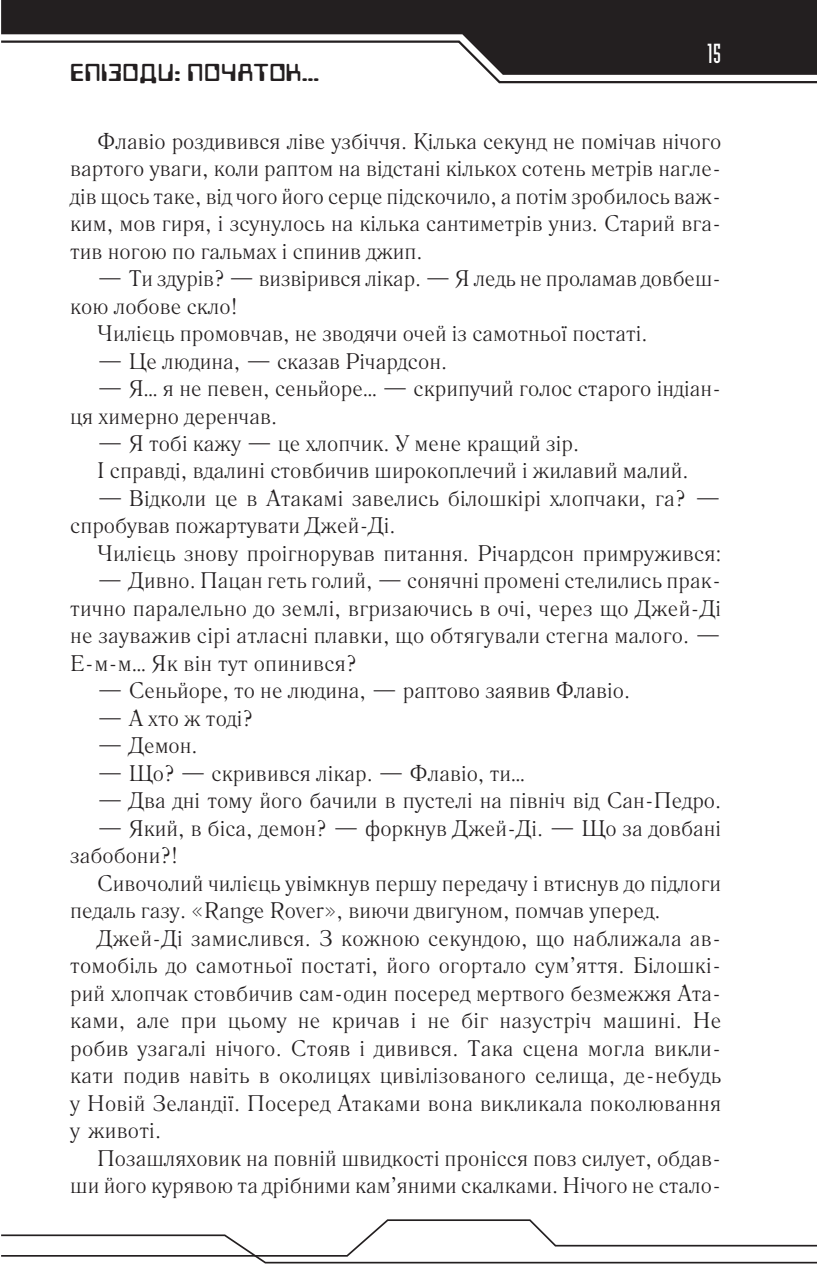
<style>
.page{position:relative;width:817px;height:1276px;background:#fff}
.page>*{position:absolute;margin:0;border:0;box-sizing:border-box;transform-origin:0 0}
.t1{font:27px "Techno 28";color:#231f20}
.PageNum{font:27px "Industry TM";color:#fff}
.MainText{font:22.5px/27.4px "Literaturnaya";color:#231f20}
.MainTextBroad{font:22.5px/27.4px "Literaturnaya";letter-spacing:.01em;color:#231f20;text-align:justify}
</style>
<div class="page">
<svg style="left:1px;top:0;width:815px;height:39px;background:#322e2f"></svg>
<svg style="left:1px;top:1219px;width:815px;height:45px"></svg>
<svg style="left:1px;top:39px;width:815px;height:45px"></svg>
<p class="t1" style="left:70px;top:60px;width:30px">Епізоди</p>
<p class="t1" style="left:174px;top:60px;width:31px">: початок</p>
<p class="t1" style="left:302px;top:60px;width:19px">…</p>
<p class="PageNum" style="left:706px;top:39px;width:16px">15</p>
<p class="MainText" style="left:70px;top:128px;width:652px;text-align:justify;text-indent:27px">Флавіо роздивився ліве узбіччя. Кілька секунд не помічав нічого вартого уваги, коли раптом на відстані кількох сотень метрів нагле&shy;дів щось таке, від чого його серце підскочило, а потім зробилось важ&shy;ким, мов гиря, і зсунулось на кілька сантиметрів униз. Старий вга&shy;тив ногою по гальмах і спинив джип.</p>
<p class="MainText" style="left:70px;top:265px;width:652px;text-indent:27px">— Ти здурів? — визвірився лікар. — Я ледь не проламав довбеш&shy;кою лобове скло!</p>
<p class="MainText" style="left:97px;top:320px;width:552px">Чилієць промовчав, не зводячи очей із самотньої постаті.</p>
<p class="MainText" style="left:97px;top:348px;width:351px">— Це людина, — сказав Річардсон.</p>
<p class="MainText" style="left:70px;top:375px;width:652px;text-indent:27px">— Я… я не певен, сеньйоре… — скрипучий голос старого індіан&shy;ця химерно деренчав.</p>
<p class="MainText" style="left:97px;top:430px;width:483px">— Я тобі кажу — це хлопчик. У мене кращий зір.</p>
<p class="MainText" style="left:97px;top:457px;width:592px">І справді, вдалині стовбичив широкоплечий і жилавий малий.</p>
<p class="MainText" style="left:70px;top:485px;width:652px;text-indent:27px">— Відколи це в Атакамі завелись білошкірі хлопчаки, га? — спробував пожартувати Джей-Ді.</p>
<p class="MainText" style="left:97px;top:540px;width:626px">Чилієць знову проігнорував питання. Річардсон примружився:</p>
<p class="MainText" style="left:70px;top:567px;width:652px;text-align:justify;text-indent:27px">— Дивно. Пацан геть голий, — сонячні промені стелились прак&shy;тично паралельно до землі, вгризаючись в очі, через що Джей-Ді не зауважив сірі атласні плавки, що обтягували стегна малого. — Е-м-м… Як він тут опинився?</p>
<p class="MainText" style="left:97px;top:677px;width:534px">— Сеньйоре, то не людина, — раптово заявив Флавіо.</p>
<p class="MainText" style="left:97px;top:705px;width:158px">— А хто ж тоді?</p>
<p class="MainText" style="left:97px;top:732px;width:102px">— Демон.</p>
<p class="MainText" style="left:97px;top:760px;width:429px">— Що? — скривився лікар. — Флавіо, ти…</p>
<p class="MainText" style="left:97px;top:787px;width:625px">— Два дні тому його бачили в пустелі на північ від Сан-Педро.</p>
<p class="MainText" style="left:70px;top:815px;width:652px;text-indent:27px">— Який, в біса, демон? — форкнув Джей-Ді. — Що за довбані забобони?!</p>
<p class="MainText" style="left:70px;top:869px;width:652px;text-indent:27px">Сивочолий чилієць увімкнув першу передачу і втиснув до підлоги педаль газу. «Range Rover», виючи двигуном, помчав уперед.</p>
<p class="MainTextBroad" style="left:70px;top:924px;width:652px;text-indent:27px">Джей-Ді замислився. З кожною секундою, що наближала ав&shy;томобіль до самотньої постаті, його огортало сум’яття. Білошкі&shy;рий хлопчак стовбичив сам-один посеред мертвого безмежжя Ата&shy;ками, але при цьому не кричав і не біг назустріч машині. Не робив узагалі нічого. Стояв і дивився. Така сцена могла викли&shy;кати подив навіть в околицях цивілізованого селища, де-небудь у Новій Зеландії. Посеред Атаками вона викликала поколювання у животі.</p>
<p class="MainText" style="left:70px;top:1144px;width:652px;text-align:right">Позашляховик на повній швидкості пронісся повз силует, обдав&shy;ши його курявою та дрібними кам’яними скалками. Нічого не стало-</p>
</div>
